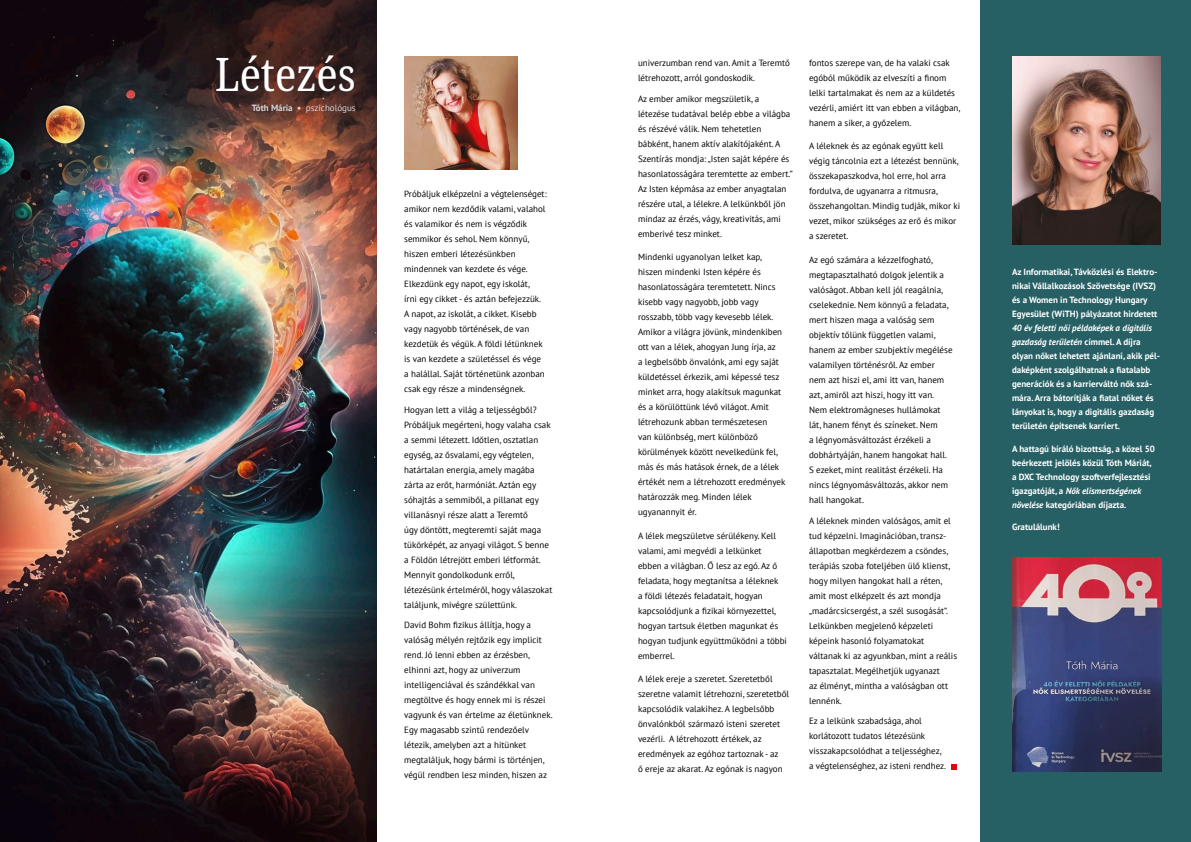
<style>
.page{position:relative;width:1191px;height:842px;background:#fff}
.page>*{position:absolute;margin:0;border:0;box-sizing:border-box;transform-origin:0 0}
.cim_1__legnagyobb{font:condensed 46px "Noto Serif";color:#fff}
.Egyszeru_-_nincs_elv{font:9px/15px "PT Sans";color:#000}
.t1{font:700 9px/14px "PT Sans";color:#fff}
.cim_1__legnagyobb-2{font:9px "PT Sans";color:#dadad9}
.s1{font-weight:700}
.s2{font-style:italic}
</style>
<div class="page">
<img style="left:0;top:0;width:376px;height:842px">
<svg style="left:951px;top:764px;width:5px;height:6px"></svg>
<img style="left:404px;top:57px;width:113px;height:113px">
<div style="left:980px;top:0;width:211px;height:842px;background:#265f64"></div>
<img style="left:1012px;top:57px;width:148px;height:187px">
<img style="left:1012px;top:557px;width:149px;height:214px">
<p class="cim_1__legnagyobb" style="left:215px;top:43px;width:142px">Létezés</p>
<p class="cim_1__legnagyobb-2" style="left:252px;top:102px;width:106px"><span class="s1">Tóth Mária •</span> pszichológus</p>
<p class="Egyszeru_-_nincs_elv" style="left:404px;top:186px;width:144px">Próbáljuk elképzelni a végtelenséget: amikor nem kezdődik valami, valahol és valamikor és nem is végződik semmikor és sehol. Nem könnyű, hiszen emberi létezésünkben mindennek van kezdete és vége.<br>Elkezdünk egy napot, egy iskolát,<br>írni egy cikket - és aztán befejezzük.<br>A napot, az iskolát, a cikket. Kisebb vagy nagyobb történések, de van kezdetük és végük. A földi létünknek is van kezdete a születéssel és vége a halállal. Saját történetünk azonban csak egy része a mindenségnek.</p>
<p class="Egyszeru_-_nincs_elv" style="left:404px;top:402px;width:150px">Hogyan lett a világ a teljességből?<br>Próbáljuk megérteni, hogy valaha csak a semmi létezett. Időtlen, osztatlan egység, az ősvalami, egy végtelen, határtalan energia, amely magába zárta az erőt, harmóniát. Aztán egy sóhajtás a semmiből, a pillanat egy villanásnyi része alatt a Teremtő<br>úgy döntött, megteremti saját maga tükörképét, az anyagi világot. S benne a Földön létrejött emberi létformát.<br>Mennyit gondolkodunk erről, létezésünk értelméről, hogy válaszokat találjunk, mivégre születtünk.</p>
<p class="Egyszeru_-_nincs_elv" style="left:404px;top:617px;width:150px">David Bohm fizikus állítja, hogy a valóság mélyén rejtőzik egy implicit rend. Jó lenni ebben az érzésben, elhinni azt, hogy az univerzum intelligenciával és szándékkal van megtöltve és hogy ennek mi is részei vagyunk és van értelme az életünknek.<br>Egy magasabb szintű rendezőelv létezik, amelyben azt a hitünket megtaláljuk, hogy bármi is történjen, végül rendben lesz minden, hiszen az</p>
<p class="Egyszeru_-_nincs_elv" style="left:638px;top:55px;width:153px">univerzumban rend van. Amit a Teremtő létrehozott, arról gondoskodik.</p>
<p class="Egyszeru_-_nincs_elv" style="left:638px;top:91px;width:156px">Az ember amikor megszületik, a létezése tudatával belép ebbe a világba és részévé válik. Nem tehetetlen bábként, hanem aktív alakítójaként. A Szentírás mondja: „Isten saját képére és hasonlatosságára teremtette az embert.” Az Isten képmása az ember anyagtalan részére utal, a lélekre. A lelkünkből jön mindaz az érzés, vágy, kreativitás, ami emberivé tesz minket.</p>
<p class="Egyszeru_-_nincs_elv" style="left:638px;top:249px;width:149px">Mindenki ugyanolyan lelket kap, hiszen mindenki Isten képére és hasonlatosságára teremtetett. Nincs kisebb vagy nagyobb, jobb vagy rosszabb, több vagy kevesebb lélek.<br>Amikor a világra jövünk, mindenkiben ott van a lélek, ahogyan Jung írja, az<br>a legbelsőbb önvalónk, ami egy saját küldetéssel érkezik, ami képessé tesz minket arra, hogy alakítsuk magunkat és a körülöttünk lévő világot. Amit létrehozunk abban természetesen<br>van különbség, mert különböző körülmények között nevelkedünk fel, más és más hatások érnek, de a lélek értékét nem a létrehozott eredmények határozzák meg. Minden lélek ugyanannyit ér.</p>
<p class="Egyszeru_-_nincs_elv" style="left:638px;top:528px;width:150px">A lélek megszületve sérülékeny. Kell valami, ami megvédi a lelkünket ebben a világban. Ő lesz az egó. Az ő feladata, hogy megtanítsa a léleknek<br>a földi létezés feladatait, hogyan kapcsolódjunk a fizikai környezettel, hogyan tartsuk életben magunkat és hogyan tudjunk együttműködni a többi emberrel.</p>
<p class="Egyszeru_-_nincs_elv" style="left:638px;top:671px;width:153px">A lélek ereje a szeretet. Szeretetből szeretne valamit létrehozni, szeretetből kapcsolódik valakihez. A legbelsőbb önvalónkból származó isteni szeretet vezérli. A létrehozott értékek, az eredmények az egóhoz tartoznak - az<br>ő ereje az akarat. Az egónak is nagyon</p>
<p class="Egyszeru_-_nincs_elv" style="left:809px;top:55px;width:153px">fontos szerepe van, de ha valaki csak egóból működik az elveszíti a finom lelki tartalmakat és nem az a küldetés vezérli, amiért itt van ebben a világban, hanem a siker, a győzelem.</p>
<p class="Egyszeru_-_nincs_elv" style="left:809px;top:138px;width:153px">A léleknek és az egónak együtt kell végig táncolnia ezt a létezést bennünk, összekapaszkodva, hol erre, hol arra fordulva, de ugyanarra a ritmusra, összehangoltan. Mindig tudják, mikor ki vezet, mikor szükséges az erő és mikor a szeretet.</p>
<p class="Egyszeru_-_nincs_elv" style="left:809px;top:252px;width:145px">Az egó számára a kézzelfogható, megtapasztalható dolgok jelentik a valóságot. Abban kell jól reagálnia, cselekednie. Nem könnyű a feladata, mert hiszen maga a valóság sem objektív tőlünk független valami, hanem az ember szubjektív megélése valamilyen történésről. Az ember nem azt hiszi el, ami itt van, hanem azt, amiről azt hiszi, hogy itt van.<br>Nem elektromágneses hullámokat lát, hanem fényt és színeket. Nem<br>a légnyomásváltozást érzékeli a dobhártyáján, hanem hangokat hall.<br>S ezeket, mint realitást érzékeli. Ha nincs légnyomásváltozás, akkor nem hall hangokat.</p>
<p class="Egyszeru_-_nincs_elv" style="left:809px;top:513px;width:149px">A léleknek minden valóságos, amit el tud képzelni. Imaginációban, transz&shy;állapotban megkérdezem a csöndes, terápiás szoba foteljében ülő klienst, hogy milyen hangokat hall a réten, amit most elképzelt és azt mondja „madárcsicsergést, a szél susogását”.<br>Lelkünkben megjelenő képzeleti képeink hasonló folyamatokat váltanak ki az agyunkban, mint a reális tapasztalat. Megélhetjük ugyanazt<br>az élményt, mintha a valóságban ott lennénk.</p>
<p class="Egyszeru_-_nincs_elv" style="left:809px;top:713px;width:138px">Ez a lelkünk szabadsága, ahol korlátozott tudatos létezésünk visszakapcsolódhat a teljességhez, a végtelenséghez, az isteni rendhez.</p>
<p class="t1" style="left:1012px;top:265px;width:149px">Az Informatikai, Távközlési és Elektro&shy;nikai Vállalkozások Szövetsége (IVSZ) és a Women in Technology Hungary Egyesület (WiTH) pályázatot hirdetett <span class="s2">40 év feletti női példaképek a digitális gazdaság területén</span> címmel. A díjra olyan nőket lehetett ajánlani, akik pél&shy;daképként szolgálhatnak a fiatalabb generációk és a karrierváltó nők szá&shy;mára. Arra bátorítják a fiatal nőket és lányokat is, hogy a digitális gazdaság területén építsenek karriert.</p>
<p class="t1" style="left:1012px;top:441px;width:144px">A hattagú bíráló bizottság, a közel 50 beérkezett jelölés közül Tóth Máriát, a DXC Technology szoftverfejlesztési igazgatóját, a <span class="s2">Nők elismertségének növelése</span> kategóriában díjazta.</p>
<p class="t1" style="left:1012px;top:520px;width:49px">Gratulálunk!</p>
</div>
